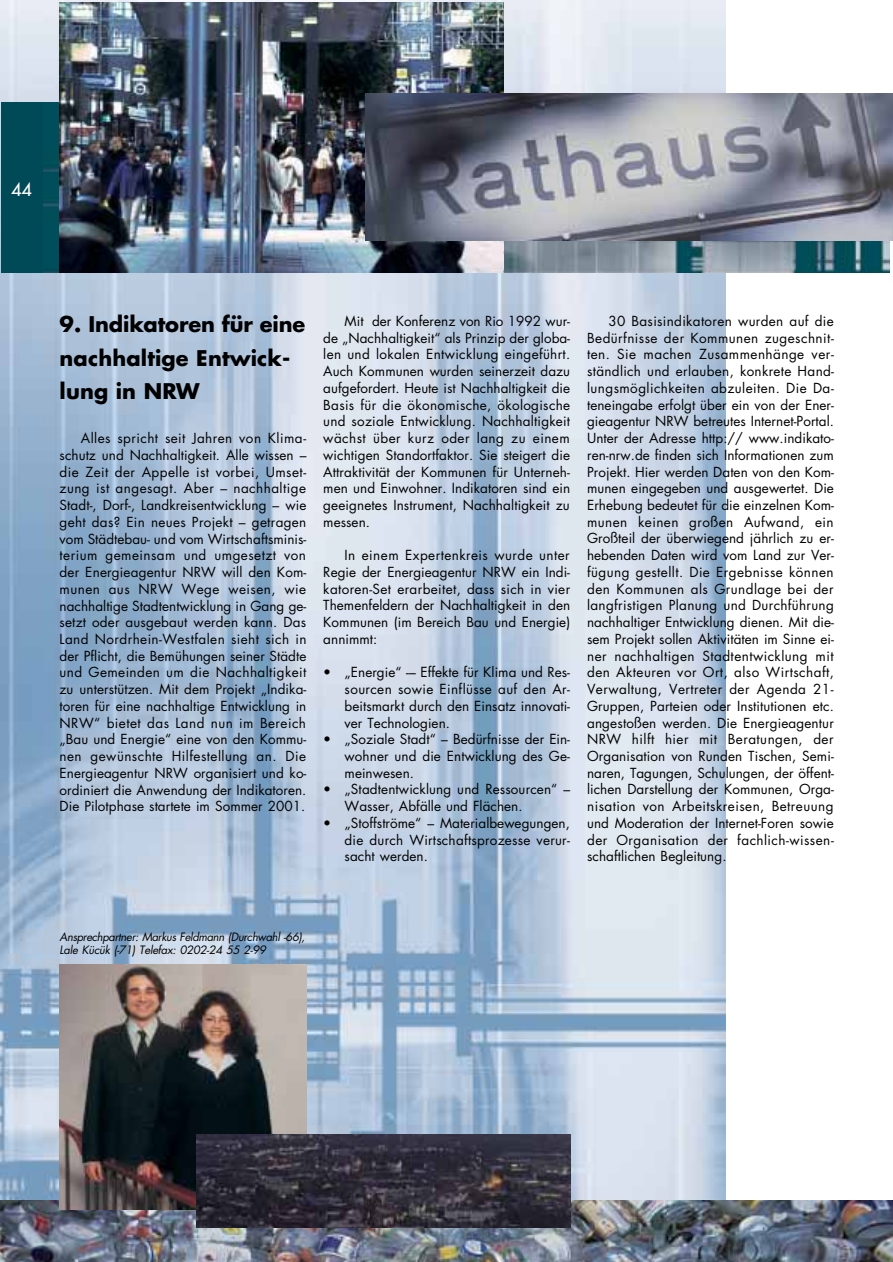
<style>
.page{position:relative;width:893px;height:1262px;background:#fff}
.page>*{position:absolute;margin:0;border:0;box-sizing:border-box;transform-origin:0 0}
.t1{font:700 21px/33.5px "Futura";letter-spacing:.005em;color:#000}
.t2{font:18px "Futura";color:#fff}
.t3{font:13.5px/16.8px "Futura";letter-spacing:.005em;color:#000;text-align:justify}
.t4{font:italic 11.25px/13.5px "Futura";letter-spacing:-.03em;color:#000}
</style>
<div class="page">
<img style="left:1px;top:0;width:724px;height:1200px">
<img style="left:43px;top:102px;width:846px;height:170px">
<div style="left:1px;top:102px;width:42px;height:170px;background:#004957"></div>
<img style="left:60px;top:2px;width:443px;height:270px">
<img style="left:366px;top:93px;width:526px;height:147px">
<img style="left:1px;top:1200px;width:891px;height:62px">
<img style="left:60px;top:964px;width:246px;height:245px">
<img style="left:196px;top:1134px;width:374px;height:93px">
<h2 class="t2" style="left:11px;top:181px;width:22px">44</h2>
<h1 class="t1" style="left:60px;top:309px;width:247px">9. Indikatoren für eine nachhaltige Entwick&shy;lung in NRW</h1>
<p class="t3" style="left:60px;top:431px;width:248px;text-indent:21px">Alles spricht seit Jahren von Klima&shy;schutz und Nachhaltigkeit. Alle wissen – die Zeit der Appelle ist vorbei, Umset&shy;zung ist angesagt. Aber – nachhaltige Stadt-, Dorf-, Landkreisentwicklung – wie geht das? Ein neues Projekt – getragen vom Städtebau- und vom Wirtschaftsminis&shy;terium gemeinsam und umgesetzt von der Energieagentur NRW will den Kom&shy;munen aus NRW Wege weisen, wie nachhaltige Stadtentwicklung in Gang ge&shy;setzt oder ausgebaut werden kann. Das Land Nordrhein-Westfalen sieht sich in der Pflicht, die Bemühungen seiner Städte und Gemeinden um die Nachhaltigkeit zu unterstützen. Mit dem Projekt „Indika&shy;toren für eine nachhaltige Entwicklung in NRW“ bietet das Land nun im Bereich „Bau und Energie“ eine von den Kommu&shy;nen gewünschte Hilfestellung an. Die Energieagentur NRW organisiert und ko&shy;ordiniert die Anwendung der Indikatoren.<br>Die Pilotphase startete im Sommer 2001.</p>
<p class="t3" style="left:323px;top:314px;width:248px;text-indent:21px">Mit der Konferenz von Rio 1992 wur&shy;de „Nachhaltigkeit“ als Prinzip der globa&shy;len und lokalen Entwicklung eingeführt.<br>Auch Kommunen wurden seinerzeit dazu aufgefordert. Heute ist Nachhaltigkeit die Basis für die ökonomische, ökologische und soziale Entwicklung. Nachhaltigkeit wächst über kurz oder lang zu einem wichtigen Standortfaktor. Sie steigert die Attraktivität der Kommunen für Unterneh&shy;men und Einwohner. Indikatoren sind ein geeignetes Instrument, Nachhaltigkeit zu messen.</p>
<p class="t3" style="left:323px;top:548px;width:248px;text-indent:21px">In einem Expertenkreis wurde unter Regie der Energieagentur NRW ein Indi&shy;katoren-Set erarbeitet, dass sich in vier Themenfeldern der Nachhaltigkeit in den Kommunen (im Bereich Bau und Energie) annimmt:</p>
<p class="t3" style="left:344px;top:665px;width:227px;text-indent:-21px">• „Energie“ -– Effekte für Klima und Res&shy;sourcen sowie Einflüsse auf den Ar&shy;beitsmarkt durch den Einsatz innovati&shy;ver Technologien.</p>
<p class="t3" style="left:344px;top:732px;width:227px;text-indent:-21px">• „Soziale Stadt“ – Bedürfnisse der Ein&shy;wohner und die Entwicklung des Ge&shy;meinwesen.</p>
<p class="t3" style="left:344px;top:782px;width:227px;text-indent:-21px">• „Stadtentwicklung und Ressourcen“ –<br>Wasser, Abfälle und Flächen.</p>
<p class="t3" style="left:344px;top:815px;width:227px;text-indent:-21px">• „Stoffströme“ – Materialbewegungen, die durch Wirtschaftsprozesse verur&shy;sacht werden.</p>
<p class="t3" style="left:587px;top:314px;width:248px;text-indent:21px">30 Basisindikatoren wurden auf die Bedürfnisse der Kommunen zugeschnit&shy;ten. Sie machen Zusammenhänge ver&shy;ständlich und erlauben, konkrete Hand&shy;lungsmöglichkeiten abzuleiten. Die Da&shy;teneingabe erfolgt über ein von der Ener&shy;gieagentur NRW betreutes Internet-Portal.<br>Unter der Adresse http:// www.indikato&shy;ren-nrw.de finden sich Informationen zum Projekt. Hier werden Daten von den Kom&shy;munen eingegeben und ausgewertet. Die Erhebung bedeutet für die einzelnen Kom&shy;munen keinen großen Aufwand, ein Großteil der überwiegend jährlich zu er&shy;hebenden Daten wird vom Land zur Ver&shy;fügung gestellt. Die Ergebnisse können den Kommunen als Grundlage bei der langfristigen Planung und Durchführung nachhaltiger Entwicklung dienen. Mit die&shy;sem Projekt sollen Aktivitäten im Sinne ei&shy;ner nachhaltigen Stadtentwicklung mit den Akteuren vor Ort, also Wirtschaft, Verwaltung, Vertreter der Agenda 21- Gruppen, Parteien oder Institutionen etc. angestoßen werden. Die Energieagentur NRW hilft hier mit Beratungen, der Organisation von Runden Tischen, Semi&shy;naren, Tagungen, Schulungen, der öffent&shy;lichen Darstellung der Kommunen, Orga&shy;nisation von Arbeitskreisen, Betreuung und Moderation der Internet-Foren sowie der Organisation der fachlich-wissen&shy;schaftlichen Begleitung.</p>
<p class="t4" style="left:60px;top:930px;width:247px">Ansprechpartner: Markus Feldmann (Durchwahl -66),<br>Lale Kücük (-71) Telefax: 0202-24 55 2-99</p>
</div>
